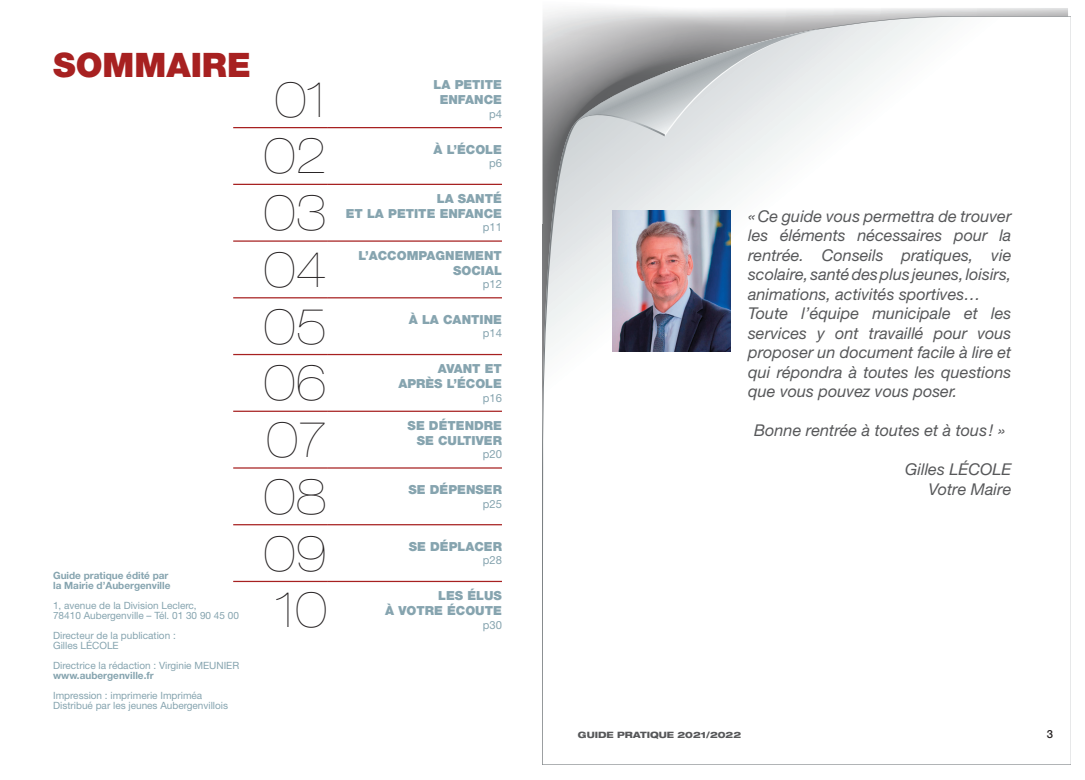
<style>
.page{position:relative;width:1085px;height:780px;background:#fff}
.page>*{position:absolute;margin:0;border:0;box-sizing:border-box;transform-origin:0 0}
.t1{font:200 expanded 48.75px "Helvetica Neue LT Std";color:#231f20}
.t2{font:900 33.75px "Helvetica Neue LT Std";color:#a72121}
.t3{font:italic 16.25px/19.5px "Helvetica Neue LT Std";color:#57585a}
.t4{font:900 12.5px/15px "Helvetica Neue LT Std";color:#86a4af;text-align:right}
.t5{font:11.25px "Helvetica Neue LT Std";color:#86a4af}
.t6{font:500 11.25px "Helvetica Neue LT Std";color:#231f20}
.t7{font:10px/10px "Helvetica Neue LT Std";color:#86a4af}
.t8{font:700 10px/10px "Helvetica Neue LT Std";color:#86a4af}
.t9{font:800 expanded 8.75px "Helvetica Neue LT Std";color:#57585a}
</style>
<div class="page">
<svg style="left:542px;top:16px;width:527px;height:748px"></svg>
<hr style="left:233px;top:127px;width:94px;height:1px;background:#a72121">
<hr style="left:327px;top:127px;width:175px;height:1px;background:#a72121">
<hr style="left:233px;top:184px;width:94px;height:1px;background:#a72121">
<hr style="left:327px;top:184px;width:175px;height:1px;background:#a72121">
<hr style="left:233px;top:240px;width:94px;height:2px;background:#a72121">
<hr style="left:327px;top:240px;width:175px;height:2px;background:#a72121">
<hr style="left:233px;top:297px;width:94px;height:1px;background:#a72121">
<hr style="left:327px;top:297px;width:175px;height:1px;background:#a72121">
<hr style="left:233px;top:354px;width:94px;height:1px;background:#a72121">
<hr style="left:327px;top:354px;width:175px;height:1px;background:#a72121">
<hr style="left:233px;top:410px;width:94px;height:2px;background:#a72121">
<hr style="left:327px;top:410px;width:175px;height:2px;background:#a72121">
<hr style="left:233px;top:467px;width:94px;height:1px;background:#a72121">
<hr style="left:327px;top:467px;width:175px;height:1px;background:#a72121">
<hr style="left:233px;top:524px;width:94px;height:1px;background:#a72121">
<hr style="left:327px;top:524px;width:175px;height:1px;background:#a72121">
<hr style="left:233px;top:580px;width:94px;height:2px;background:#a72121">
<hr style="left:327px;top:580px;width:175px;height:2px;background:#a72121">
<img style="left:612px;top:210px;width:118px;height:142px">
<h2 class="t2" style="left:53px;top:45px;width:199px">SOMMAIRE</h2>
<p class="t8" style="left:53px;top:570px;width:119px">Guide pratique édité par la Mairie d’Aubergenville</p>
<p class="t7" style="left:53px;top:600px;width:187px">1, avenue de la Division Leclerc,<br>78410 Aubergenville – Tél. 01 30 90 45 00</p>
<p class="t7" style="left:53px;top:630px;width:124px">Directeur de la publication :<br>Gilles LÉCOLE</p>
<p class="t7" style="left:53px;top:660px;width:188px">Directrice la rédaction : Virginie MEUNIER</p>
<p class="t8" style="left:53px;top:670px;width:102px">www.aubergenville.fr</p>
<p class="t7" style="left:53px;top:690px;width:176px">Impression : imprimerie Impriméa<br>Distribué par les jeunes Aubergenvillois</p>
<h1 class="t1" style="left:275px;top:71px;width:54px">01</h1>
<p class="t4" style="left:433px;top:77px;width:70px;text-align:center">LA PETITE<br>ENFANCE</p>
<p class="t5" style="left:489px;top:107px;width:14px">p4</p>
<h1 class="t1" style="left:264px;top:128px;width:65px">02</h1>
<p class="t4" style="left:433px;top:142px;width:70px">À L’ÉCOLE</p>
<p class="t5" style="left:489px;top:156px;width:14px">p6</p>
<h1 class="t1" style="left:264px;top:184px;width:65px">03</h1>
<p class="t4" style="left:346px;top:191px;width:158px">LA SANTÉ<br>ET LA PETITE ENFANCE</p>
<p class="t5" style="left:482px;top:221px;width:21px">p11</p>
<h1 class="t1" style="left:264px;top:241px;width:65px">04</h1>
<p class="t4" style="left:358px;top:247px;width:145px">L’ACCOMPAGNEMENT<br>SOCIAL</p>
<p class="t5" style="left:482px;top:277px;width:21px">p12</p>
<h1 class="t1" style="left:264px;top:298px;width:65px">05</h1>
<p class="t4" style="left:409px;top:312px;width:95px">À LA CANTINE</p>
<p class="t5" style="left:482px;top:326px;width:21px">p14</p>
<h1 class="t1" style="left:264px;top:354px;width:65px">06</h1>
<p class="t4" style="left:398px;top:361px;width:105px">AVANT ET<br>APRÈS L’ÉCOLE</p>
<p class="t5" style="left:482px;top:391px;width:21px">p16</p>
<h1 class="t1" style="left:266px;top:411px;width:62px">07</h1>
<p class="t4" style="left:407px;top:418px;width:96px">SE DÉTENDRE<br>SE CULTIVER</p>
<p class="t5" style="left:482px;top:447px;width:21px">p20</p>
<h1 class="t1" style="left:264px;top:468px;width:65px">08</h1>
<p class="t4" style="left:408px;top:482px;width:95px">SE DÉPENSER</p>
<p class="t5" style="left:482px;top:497px;width:21px">p25</p>
<h1 class="t1" style="left:264px;top:524px;width:65px">09</h1>
<p class="t4" style="left:409px;top:538px;width:95px">SE DÉPLACER</p>
<p class="t5" style="left:482px;top:553px;width:21px">p28</p>
<h1 class="t1" style="left:275px;top:581px;width:54px">10</h1>
<p class="t4" style="left:385px;top:588px;width:118px">LES ÉLUS<br>À VOTRE ÉCOUTE</p>
<p class="t5" style="left:482px;top:617px;width:21px">p30</p>
<p class="t3" style="left:748px;top:206px;width:265px">« Ce guide vous permettra de trouver les éléments nécessaires pour la rentrée. Conseils pratiques, vie scolaire, santé des plus jeunes, loisirs, animations, activités sportives… Toute l’équipe municipale et les services y ont travaillé pour vous proposer un document facile à lire et qui répondra à toutes les questions que vous pouvez vous poser.</p>
<p class="t3" style="left:754px;top:420px;width:253px">Bonne rentrée à toutes et à tous ! »</p>
<p class="t3" style="left:905px;top:459px;width:108px;text-align:right">Gilles LÉCOLE<br>Votre Maire</p>
<p class="t9" style="left:578px;top:729px;width:165px">GUIDE PRATIQUE 2021/2022</p>
<p class="t6" style="left:1046px;top:727px;width:8px">3</p>
</div>
